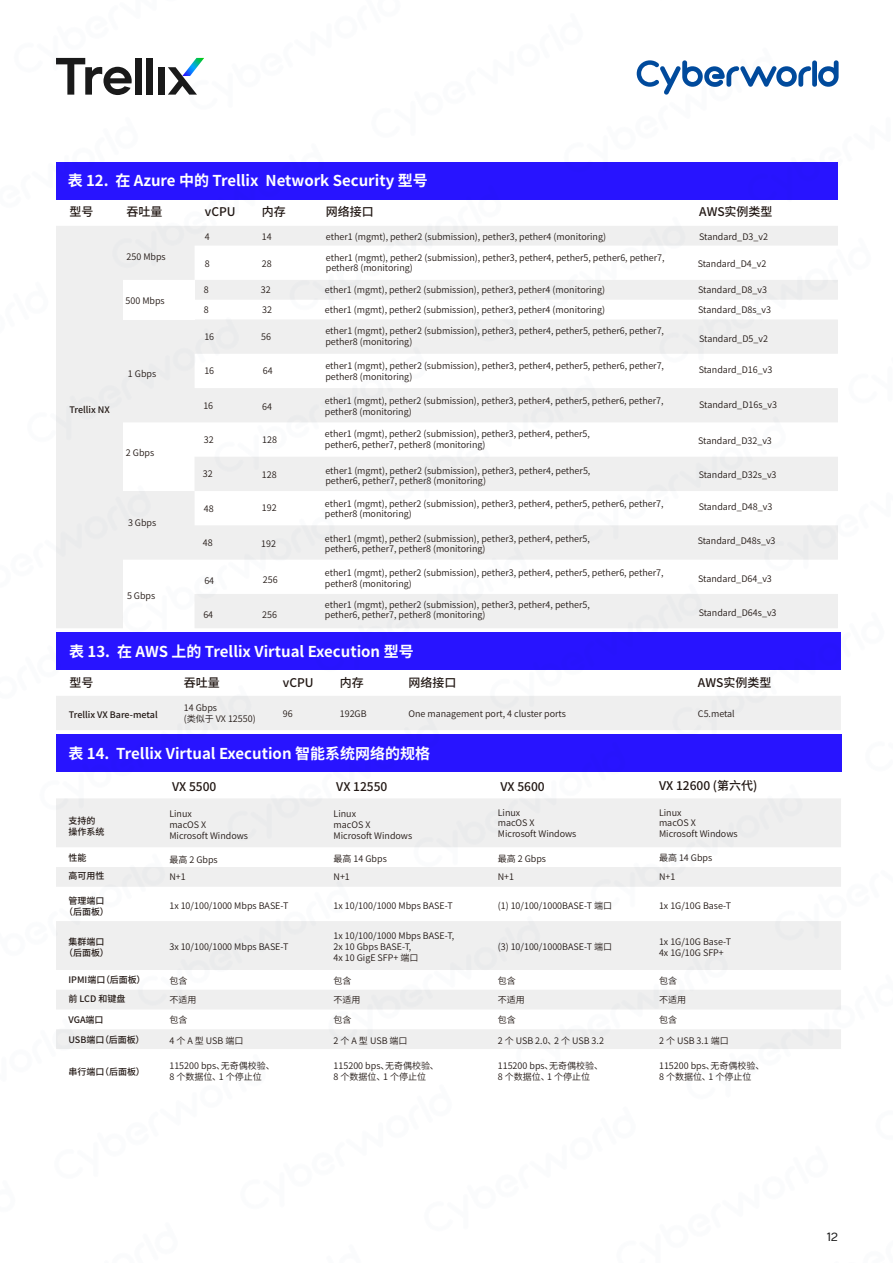
<style>
.page{position:relative;width:893px;height:1263px;background:#fff}
.page>*{position:absolute;margin:0;border:0;box-sizing:border-box;transform-origin:0 0}
.t1{font:700 15px "Source Han Sans CN";color:#fff}
.t2{font:500 12px "Source Han Sans CN";color:#221814}
.t3{font:12px "Hanchansans";color:#1a1a1a}
.t4{font:9px/10.8px "Source Han Sans CN";color:#221814}
.t5{font:500 9px/10.8px "Source Han Sans CN";color:#221814}
</style>
<div class="page">
<img style="left:56px;top:57px;width:786px;height:992px">
<h1 class="t1" style="left:68px;top:172px;width:361px">表 12. 在 Azure 中的 Trellix Network Security 型号</h1>
<h2 class="t2" style="left:69px;top:205px;width:25px">型号</h2>
<h2 class="t2" style="left:126px;top:205px;width:37px">吞吐量</h2>
<h2 class="t2" style="left:205px;top:205px;width:32px">vCPU</h2>
<h2 class="t2" style="left:262px;top:205px;width:25px">内存</h2>
<h2 class="t2" style="left:326px;top:205px;width:49px">网络接口</h2>
<h2 class="t2" style="left:699px;top:205px;width:75px">AWS实例类型</h2>
<p class="t4" style="left:126px;top:251px;width:41px">250 Mbps</p>
<p class="t4" style="left:125px;top:295px;width:41px">500 Mbps</p>
<p class="t5" style="left:69px;top:404px;width:42px">Trellix NX</p>
<p class="t4" style="left:128px;top:369px;width:30px">1 Gbps</p>
<p class="t4" style="left:126px;top:448px;width:30px">2 Gbps</p>
<p class="t4" style="left:128px;top:517px;width:30px">3 Gbps</p>
<p class="t4" style="left:127px;top:590px;width:30px">5 Gbps</p>
<p class="t4" style="left:205px;top:231px;width:6px">4</p>
<p class="t4" style="left:262px;top:231px;width:11px">14</p>
<p class="t4" style="left:326px;top:231px;width:282px">ether1 (mgmt), pether2 (submission), pether3, pether4 (monitoring)</p>
<p class="t4" style="left:699px;top:231px;width:70px">Standard_D3_v2</p>
<p class="t4" style="left:205px;top:258px;width:6px">8</p>
<p class="t4" style="left:326px;top:252px;width:340px">ether1 (mgmt), pether2 (submission), pether3, pether4, pether5, pether6, pether7, pether8 (monitoring)</p>
<p class="t4" style="left:262px;top:258px;width:11px">28</p>
<p class="t4" style="left:698px;top:258px;width:70px">Standard_D4_v2</p>
<p class="t4" style="left:204px;top:284px;width:6px">8</p>
<p class="t4" style="left:261px;top:284px;width:11px">32</p>
<p class="t4" style="left:325px;top:284px;width:282px">ether1 (mgmt), pether2 (submission), pether3, pether4 (monitoring)</p>
<p class="t4" style="left:698px;top:284px;width:70px">Standard_D8_v3</p>
<p class="t4" style="left:204px;top:305px;width:6px">8</p>
<p class="t4" style="left:262px;top:305px;width:11px">32</p>
<p class="t4" style="left:325px;top:305px;width:282px">ether1 (mgmt), pether2 (submission), pether3, pether4 (monitoring)</p>
<p class="t4" style="left:698px;top:305px;width:74px">Standard_D8s_v3</p>
<p class="t4" style="left:325px;top:326px;width:340px">ether1 (mgmt), pether2 (submission), pether3, pether4, pether5, pether6, pether7, pether8 (monitoring)</p>
<p class="t4" style="left:204px;top:331px;width:11px">16</p>
<p class="t4" style="left:261px;top:331px;width:11px">56</p>
<p class="t4" style="left:204px;top:366px;width:11px">16</p>
<p class="t4" style="left:263px;top:366px;width:11px">64</p>
<p class="t4" style="left:699px;top:334px;width:70px">Standard_D5_v2</p>
<p class="t4" style="left:325px;top:361px;width:340px">ether1 (mgmt), pether2 (submission), pether3, pether4, pether5, pether6, pether7, pether8 (monitoring)</p>
<p class="t4" style="left:325px;top:396px;width:340px">ether1 (mgmt), pether2 (submission), pether3, pether4, pether5, pether6, pether7, pether8 (monitoring)</p>
<p class="t4" style="left:699px;top:365px;width:75px">Standard_D16_v3</p>
<p class="t4" style="left:699px;top:400px;width:79px">Standard_D16s_v3</p>
<p class="t4" style="left:203px;top:400px;width:11px">16</p>
<p class="t4" style="left:262px;top:401px;width:11px">64</p>
<p class="t4" style="left:204px;top:434px;width:11px">32</p>
<p class="t4" style="left:262px;top:434px;width:16px">128</p>
<p class="t4" style="left:203px;top:469px;width:11px">32</p>
<p class="t4" style="left:262px;top:470px;width:16px">128</p>
<p class="t4" style="left:204px;top:503px;width:11px">48</p>
<p class="t4" style="left:203px;top:538px;width:11px">48</p>
<p class="t4" style="left:204px;top:575px;width:11px">64</p>
<p class="t4" style="left:203px;top:610px;width:11px">64</p>
<p class="t4" style="left:262px;top:503px;width:16px">192</p>
<p class="t4" style="left:261px;top:538px;width:16px">192</p>
<p class="t4" style="left:263px;top:574px;width:16px">256</p>
<p class="t4" style="left:262px;top:610px;width:16px">256</p>
<p class="t4" style="left:325px;top:428px;width:266px">ether1 (mgmt), pether2 (submission), pether3, pether4, pether5, pether6, pether7, pether8 (monitoring)</p>
<p class="t4" style="left:325px;top:465px;width:266px">ether1 (mgmt), pether2 (submission), pether3, pether4, pether5, pether6, pether7, pether8 (monitoring)</p>
<p class="t4" style="left:325px;top:498px;width:340px">ether1 (mgmt), pether2 (submission), pether3, pether4, pether5, pether6, pether7, pether8 (monitoring)</p>
<p class="t4" style="left:325px;top:533px;width:266px">ether1 (mgmt), pether2 (submission), pether3, pether4, pether5, pether6, pether7, pether8 (monitoring)</p>
<p class="t4" style="left:325px;top:567px;width:340px">ether1 (mgmt), pether2 (submission), pether3, pether4, pether5, pether6, pether7, pether8 (monitoring)</p>
<p class="t4" style="left:325px;top:599px;width:266px">ether1 (mgmt), pether2 (submission), pether3, pether4, pether5, pether6, pether7, pether8 (monitoring)</p>
<p class="t4" style="left:698px;top:435px;width:75px">Standard_D32_v3</p>
<p class="t4" style="left:699px;top:470px;width:79px">Standard_D32s_v3</p>
<p class="t4" style="left:699px;top:501px;width:75px">Standard_D48_v3</p>
<p class="t4" style="left:698px;top:536px;width:79px">Standard_D48s_v3</p>
<p class="t4" style="left:698px;top:574px;width:75px">Standard_D64_v3</p>
<p class="t4" style="left:699px;top:607px;width:79px">Standard_D64s_v3</p>
<h1 class="t1" style="left:69px;top:643px;width:346px">表 13. 在 AWS 上的 Trellix Virtual Execution 型号</h1>
<h2 class="t2" style="left:69px;top:676px;width:25px">型号</h2>
<h2 class="t2" style="left:184px;top:676px;width:37px">吞吐量</h2>
<h2 class="t2" style="left:283px;top:676px;width:32px">vCPU</h2>
<h2 class="t2" style="left:340px;top:676px;width:25px">内存</h2>
<h2 class="t2" style="left:408px;top:676px;width:49px">网络接口</h2>
<h2 class="t2" style="left:698px;top:676px;width:75px">AWS实例类型</h2>
<p class="t5" style="left:69px;top:709px;width:90px">Trellix VX Bare-metal</p>
<p class="t4" style="left:184px;top:703px;width:73px">14 Gbps<br>(类似于 VX 12550)</p>
<p class="t4" style="left:283px;top:709px;width:11px">96</p>
<p class="t4" style="left:340px;top:709px;width:28px">192GB</p>
<p class="t4" style="left:408px;top:708px;width:159px">One management port, 4 cluster ports</p>
<p class="t4" style="left:698px;top:709px;width:38px">C5.metal</p>
<h1 class="t1" style="left:68px;top:745px;width:363px">表 14. Trellix Virtual Execution 智能系统网络的规格</h1>
<p class="t5" style="left:68px;top:816px;width:37px">支持的操作系统</p>
<p class="t5" style="left:68px;top:848px;width:37px;line-height:18.5px">性能<br>高可用性</p>
<p class="t5" style="left:64px;top:895px;width:46px;text-align:center">管理端口（后面板）</p>
<p class="t5" style="left:64px;top:937px;width:46px;text-align:center">集群端口（后面板）</p>
<p class="t5" style="left:68px;top:974px;width:79px">IPMI端口（后面板）</p>
<p class="t5" style="left:68px;top:994px;width:58px">前 LCD 和键盘</p>
<p class="t5" style="left:68px;top:1014px;width:37px">VGA端口</p>
<p class="t5" style="left:68px;top:1035px;width:78px">USB端口（后面板）</p>
<p class="t5" style="left:68px;top:1066px;width:78px">串行端口（后面板）</p>
<h2 class="t2" style="left:172px;top:780px;width:46px">VX 5500</h2>
<h2 class="t2" style="left:336px;top:780px;width:53px">VX 12550</h2>
<h2 class="t2" style="left:500px;top:780px;width:46px">VX 5600</h2>
<h2 class="t2" style="left:659px;top:779px;width:100px">VX 12600 (第六代)</h2>
<p class="t4" style="left:169px;top:809px;width:80px">Linux<br>macOS X<br>Microsoft Windows</p>
<p class="t4" style="left:169px;top:854px;width:50px">最高 2 Gbps</p>
<p class="t4" style="left:334px;top:809px;width:80px">Linux<br>macOS X<br>Microsoft Windows</p>
<p class="t4" style="left:498px;top:807px;width:80px">Linux<br>macOS X<br>Microsoft Windows</p>
<p class="t4" style="left:659px;top:807px;width:80px">Linux<br>macOS X<br>Microsoft Windows</p>
<p class="t4" style="left:334px;top:853px;width:55px">最高 14 Gbps</p>
<p class="t4" style="left:498px;top:853px;width:50px">最高 2 Gbps</p>
<p class="t4" style="left:659px;top:852px;width:55px">最高 14 Gbps</p>
<p class="t4" style="left:169px;top:871px;width:18px">N+1</p>
<p class="t4" style="left:334px;top:872px;width:18px">N+1</p>
<p class="t4" style="left:498px;top:872px;width:18px">N+1</p>
<p class="t4" style="left:659px;top:871px;width:18px">N+1</p>
<p class="t4" style="left:169px;top:900px;width:121px">1x 10/100/1000 Mbps BASE-T</p>
<p class="t4" style="left:334px;top:901px;width:121px">1x 10/100/1000 Mbps BASE-T</p>
<p class="t4" style="left:498px;top:900px;width:116px">(1) 10/100/1000BASE-T 端口</p>
<p class="t4" style="left:659px;top:900px;width:74px">1x 1G/10G Base-T</p>
<p class="t4" style="left:169px;top:942px;width:121px">3x 10/100/1000 Mbps BASE-T</p>
<p class="t4" style="left:334px;top:931px;width:122px">1x 10/100/1000 Mbps BASE-T,<br>2x 10 Gbps BASE-T,<br>4x 10 GigE SFP+ 端口</p>
<p class="t4" style="left:498px;top:942px;width:116px">(3) 10/100/1000BASE-T 端口</p>
<p class="t4" style="left:659px;top:937px;width:74px">1x 1G/10G Base-T<br>4x 1G/10G SFP+</p>
<p class="t4" style="left:169px;top:975px;width:19px">包含</p>
<p class="t4" style="left:334px;top:975px;width:19px">包含</p>
<p class="t4" style="left:498px;top:975px;width:19px">包含</p>
<p class="t4" style="left:659px;top:975px;width:19px">包含</p>
<p class="t4" style="left:169px;top:994px;width:28px">不适用</p>
<p class="t4" style="left:334px;top:994px;width:28px">不适用</p>
<p class="t4" style="left:498px;top:994px;width:28px">不适用</p>
<p class="t4" style="left:659px;top:994px;width:28px">不适用</p>
<p class="t4" style="left:169px;top:1014px;width:19px">包含</p>
<p class="t4" style="left:334px;top:1014px;width:19px">包含</p>
<p class="t4" style="left:498px;top:1014px;width:19px">包含</p>
<p class="t4" style="left:659px;top:1014px;width:19px">包含</p>
<p class="t4" style="left:169px;top:1035px;width:75px">4 个 A 型 USB 端口</p>
<p class="t4" style="left:334px;top:1035px;width:75px">2 个 A 型 USB 端口</p>
<p class="t4" style="left:498px;top:1035px;width:108px">2 个 USB 2.0、2 个 USB 3.2</p>
<p class="t4" style="left:659px;top:1035px;width:71px">2 个 USB 3.1 端口</p>
<p class="t4" style="left:169px;top:1060px;width:107px">115200 bps、无奇偶校验、<br>8 个数据位、1 个停止位</p>
<p class="t4" style="left:334px;top:1060px;width:107px">115200 bps、无奇偶校验、<br>8 个数据位、1 个停止位</p>
<p class="t4" style="left:498px;top:1060px;width:107px">115200 bps、无奇偶校验、<br>8 个数据位、1 个停止位</p>
<p class="t4" style="left:659px;top:1060px;width:107px">115200 bps、无奇偶校验、<br>8 个数据位、1 个停止位</p>
<h2 class="t3" style="left:826px;top:1231px;width:13px">12</h2>
</div>
